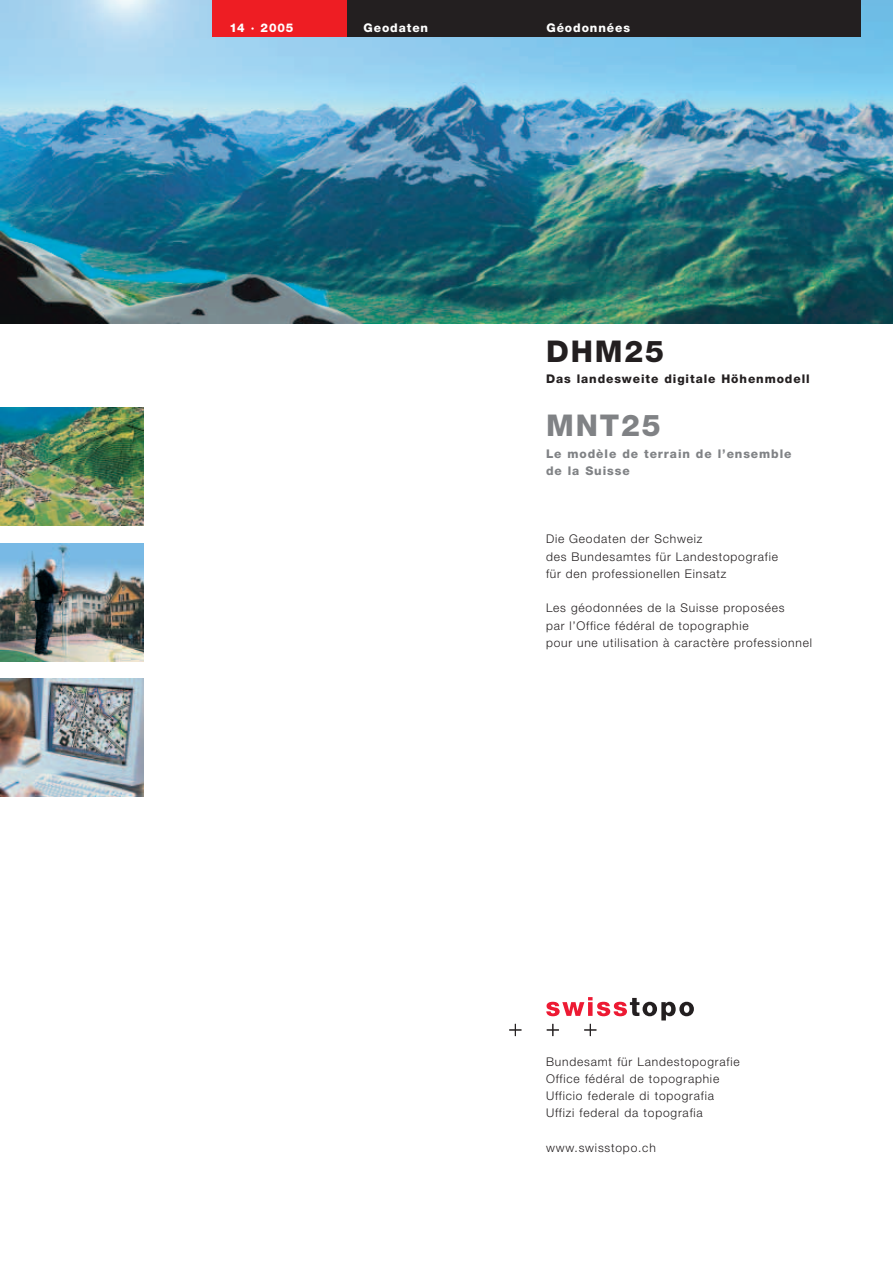
<style>
.page{position:relative;width:893px;height:1263px;background:#fff}
.page>*{position:absolute;margin:0;border:0;box-sizing:border-box;transform-origin:0 0}
.t1{font:800 30px "Helvetica Neue";letter-spacing:.065em;color:#231f20}
.t2{font:800 30px "Helvetica Neue";letter-spacing:.065em;color:#808285}
.t3{font:300 12px/17.2px "Helvetica Neue";letter-spacing:.065em;color:#231f20}
.t4{font:800 12px/17.2px "Helvetica Neue";letter-spacing:.075em;color:#808285}
.t5{font:800 12px "Helvetica Neue";letter-spacing:.075em;color:#231f20}
.t6{font:800 12px "Helvetica Neue";letter-spacing:.075em;color:#fff}
</style>
<div class="page">
<svg style="left:509px;top:1024px;width:12px;height:12px"></svg>
<svg style="left:546px;top:997px;width:148px;height:39px"></svg>
<img style="left:0;top:0;width:892px;height:323px">
<div style="left:346px;top:0;width:515px;height:36px;background:#231f20"></div>
<div style="left:212px;top:0;width:134px;height:36px;background:#ee1d23"></div>
<img style="left:0;top:408px;width:144px;height:118px">
<img style="left:0;top:543px;width:144px;height:118px">
<img style="left:0;top:678px;width:144px;height:118px">
<p class="t6" style="left:229px;top:24px;width:65px">14 · 2005</p>
<p class="t6" style="left:363px;top:24px;width:66px">Geodaten</p>
<p class="t6" style="left:546px;top:24px;width:85px">Géodonnées</p>
<h1 class="t1" style="left:546px;top:340px;width:120px">DHM25</h1>
<p class="t5" style="left:546px;top:375px;width:265px">Das landesweite digitale Höhenmodell</p>
<h1 class="t2" style="left:546px;top:415px;width:116px">MNT25</h1>
<p class="t4" style="left:546px;top:446px;width:247px">Le modèle de terrain de l’ensemble de la Suisse</p>
<p class="t3" style="left:546px;top:532px;width:233px">Die Geodaten der Schweiz<br>des Bundesamtes für Landestopografie für den professionellen Einsatz</p>
<p class="t3" style="left:546px;top:601px;width:267px">Les géodonnées de la Suisse proposées<br>par l’Office fédéral de topographie<br>pour une utilisation à caractère professionnel</p>
<p class="t3" style="left:546px;top:1054px;width:195px">Bundesamt für Landestopografie</p>
<p class="t3" style="left:546px;top:1071px;width:174px">Office fédéral de topographie</p>
<p class="t3" style="left:546px;top:1088px;width:169px">Ufficio federale di topografia<br>Uffizi federal da topografia</p>
<p class="t3" style="left:546px;top:1140px;width:111px">www.swisstopo.ch</p>
</div>
